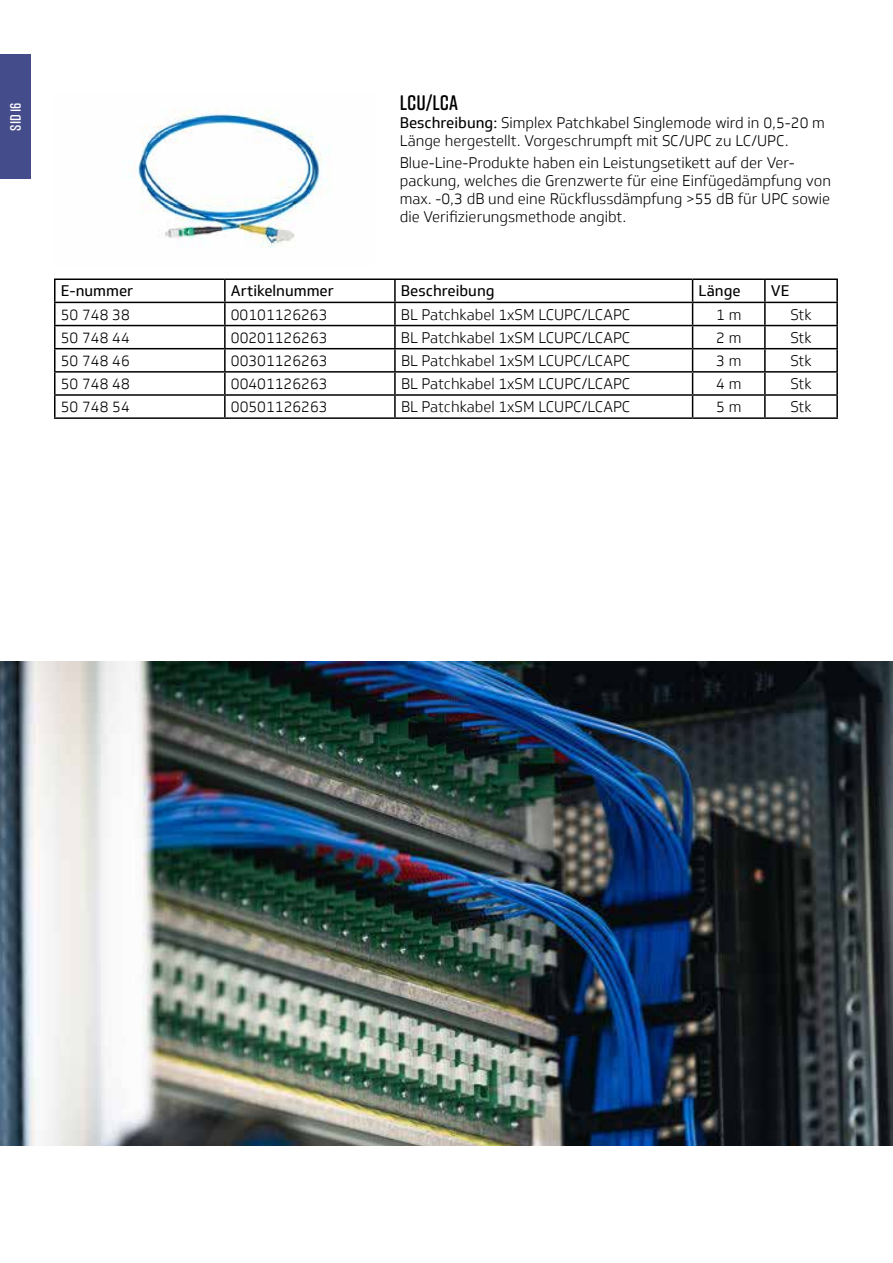
<style>
.page{position:relative;width:893px;height:1263px;background:#fff}
.page>*{position:absolute;margin:0;border:0;box-sizing:border-box;transform-origin:0 0}
.t1{font:600 21px "Rift Soft";color:#000}
.t2{font:300 15px/18px "Soleto";color:#000}
.t3{font:15px "Soleto";color:#000}
.t4{font:600 15px "Rift Soft";color:#fff}
.s1{font-weight:400}
</style>
<div class="page">
<div style="left:0;top:54px;width:30px;height:125px;background:#454c8c"></div>
<img style="left:135px;top:109px;width:195px;height:139px">
<hr style="left:54px;top:278px;width:171px;height:2px;background:#000">
<hr style="left:54px;top:280px;width:2px;height:22px;background:#000">
<hr style="left:225px;top:278px;width:170px;height:2px;background:#000">
<hr style="left:224px;top:280px;width:2px;height:22px;background:#000">
<hr style="left:395px;top:278px;width:298px;height:2px;background:#000">
<hr style="left:394px;top:280px;width:2px;height:22px;background:#000">
<hr style="left:693px;top:278px;width:72px;height:2px;background:#000">
<hr style="left:765px;top:278px;width:73px;height:2px;background:#000">
<hr style="left:764px;top:280px;width:2px;height:22px;background:#000">
<hr style="left:836px;top:280px;width:2px;height:22px;background:#000">
<hr style="left:54px;top:302px;width:171px;height:1px;background:#000">
<hr style="left:54px;top:303px;width:2px;height:22px;background:#000">
<hr style="left:225px;top:302px;width:170px;height:1px;background:#000">
<hr style="left:224px;top:303px;width:2px;height:22px;background:#000">
<hr style="left:395px;top:302px;width:298px;height:1px;background:#000">
<hr style="left:394px;top:303px;width:2px;height:22px;background:#000">
<hr style="left:693px;top:302px;width:72px;height:1px;background:#000">
<hr style="left:765px;top:302px;width:73px;height:1px;background:#000">
<hr style="left:764px;top:303px;width:2px;height:22px;background:#000">
<hr style="left:836px;top:303px;width:2px;height:22px;background:#000">
<hr style="left:54px;top:325px;width:171px;height:1px;background:#000">
<hr style="left:54px;top:326px;width:2px;height:22px;background:#000">
<hr style="left:225px;top:325px;width:170px;height:1px;background:#000">
<hr style="left:224px;top:326px;width:2px;height:22px;background:#000">
<hr style="left:395px;top:325px;width:298px;height:1px;background:#000">
<hr style="left:394px;top:326px;width:2px;height:22px;background:#000">
<hr style="left:693px;top:325px;width:72px;height:1px;background:#000">
<hr style="left:765px;top:325px;width:73px;height:1px;background:#000">
<hr style="left:764px;top:326px;width:2px;height:22px;background:#000">
<hr style="left:836px;top:326px;width:2px;height:22px;background:#000">
<hr style="left:54px;top:348px;width:171px;height:1px;background:#000">
<hr style="left:54px;top:349px;width:2px;height:22px;background:#000">
<hr style="left:225px;top:348px;width:170px;height:1px;background:#000">
<hr style="left:224px;top:349px;width:2px;height:22px;background:#000">
<hr style="left:395px;top:348px;width:298px;height:1px;background:#000">
<hr style="left:394px;top:349px;width:2px;height:22px;background:#000">
<hr style="left:693px;top:348px;width:72px;height:1px;background:#000">
<hr style="left:765px;top:348px;width:73px;height:1px;background:#000">
<hr style="left:764px;top:349px;width:2px;height:22px;background:#000">
<hr style="left:836px;top:349px;width:2px;height:22px;background:#000">
<hr style="left:54px;top:371px;width:171px;height:2px;background:#000">
<hr style="left:54px;top:373px;width:2px;height:21px;background:#000">
<hr style="left:225px;top:371px;width:170px;height:2px;background:#000">
<hr style="left:224px;top:373px;width:2px;height:21px;background:#000">
<hr style="left:395px;top:371px;width:298px;height:2px;background:#000">
<hr style="left:394px;top:373px;width:2px;height:21px;background:#000">
<hr style="left:693px;top:371px;width:72px;height:2px;background:#000">
<hr style="left:765px;top:371px;width:73px;height:2px;background:#000">
<hr style="left:764px;top:373px;width:2px;height:21px;background:#000">
<hr style="left:836px;top:373px;width:2px;height:21px;background:#000">
<hr style="left:54px;top:394px;width:171px;height:2px;background:#000">
<hr style="left:54px;top:396px;width:2px;height:21px;background:#000">
<hr style="left:225px;top:394px;width:170px;height:2px;background:#000">
<hr style="left:224px;top:396px;width:2px;height:21px;background:#000">
<hr style="left:395px;top:394px;width:298px;height:2px;background:#000">
<hr style="left:394px;top:396px;width:2px;height:21px;background:#000">
<hr style="left:693px;top:394px;width:72px;height:2px;background:#000">
<svg style="left:692px;top:280px;width:1px;height:137px"></svg>
<hr style="left:765px;top:394px;width:73px;height:2px;background:#000">
<hr style="left:764px;top:396px;width:2px;height:21px;background:#000">
<hr style="left:836px;top:396px;width:2px;height:21px;background:#000">
<hr style="left:54px;top:417px;width:171px;height:2px;background:#000">
<hr style="left:225px;top:417px;width:170px;height:2px;background:#000">
<hr style="left:395px;top:417px;width:298px;height:2px;background:#000">
<hr style="left:693px;top:417px;width:72px;height:2px;background:#000">
<hr style="left:765px;top:417px;width:73px;height:2px;background:#000">
<img style="left:0;top:661px;width:893px;height:484px">
<p class="t4" style="left:5px;top:131px;width:30px;rotate:-90deg">sid 16</p>
<h1 class="t1" style="left:400px;top:88px;width:60px">LCU/LCA</h1>
<p class="t2" style="left:400px;top:114px;width:427px"><span class="s1">Beschreibung:</span> Simplex Patchkabel Singlemode wird in 0,5-20 m<br>Länge hergestellt. Vorgeschrumpft mit SC/UPC zu LC/UPC.</p>
<p class="t2" style="left:400px;top:154px;width:433px">Blue-Line-Produkte haben ein Leistungsetikett auf der Ver&shy;packung, welches die Grenzwerte für eine Einfügedämpfung von max. -0,3 dB und eine Rückflussdämpfung &gt;55 dB für UPC sowie die Verifizierungsmethode angibt.</p>
<p class="t3" style="left:61px;top:282px;width:74px">E-nummer</p>
<p class="t3" style="left:231px;top:282px;width:105px">Artikelnummer</p>
<p class="t3" style="left:401px;top:282px;width:95px">Beschreibung</p>
<p class="t3" style="left:699px;top:282px;width:44px">Länge</p>
<p class="t3" style="left:771px;top:282px;width:20px">VE</p>
<p class="t2" style="left:61px;top:305px;width:71px">50 748 38</p>
<p class="t2" style="left:231px;top:305px;width:98px">00101126263</p>
<p class="t2" style="left:401px;top:305px;width:231px">BL Patchkabel 1xSM LCUPC/LCAPC</p>
<p class="t2" style="left:716px;top:305px;width:27px">1 m</p>
<p class="t2" style="left:790px;top:305px;width:23px">Stk</p>
<p class="t2" style="left:61px;top:329px;width:71px">50 748 44</p>
<p class="t2" style="left:231px;top:329px;width:98px">00201126263</p>
<p class="t2" style="left:401px;top:329px;width:231px">BL Patchkabel 1xSM LCUPC/LCAPC</p>
<p class="t2" style="left:716px;top:329px;width:27px">2 m</p>
<p class="t2" style="left:790px;top:329px;width:23px">Stk</p>
<p class="t2" style="left:61px;top:352px;width:71px">50 748 46</p>
<p class="t2" style="left:231px;top:352px;width:98px">00301126263</p>
<p class="t2" style="left:401px;top:352px;width:231px">BL Patchkabel 1xSM LCUPC/LCAPC</p>
<p class="t2" style="left:716px;top:352px;width:27px">3 m</p>
<p class="t2" style="left:790px;top:352px;width:23px">Stk</p>
<p class="t2" style="left:61px;top:375px;width:71px">50 748 48</p>
<p class="t2" style="left:231px;top:375px;width:98px">00401126263</p>
<p class="t2" style="left:401px;top:375px;width:231px">BL Patchkabel 1xSM LCUPC/LCAPC</p>
<p class="t2" style="left:716px;top:375px;width:27px">4 m</p>
<p class="t2" style="left:790px;top:375px;width:23px">Stk</p>
<p class="t2" style="left:61px;top:398px;width:71px">50 748 54</p>
<p class="t2" style="left:231px;top:398px;width:98px">00501126263</p>
<p class="t2" style="left:401px;top:398px;width:231px">BL Patchkabel 1xSM LCUPC/LCAPC</p>
<p class="t2" style="left:716px;top:398px;width:27px">5 m</p>
<p class="t2" style="left:790px;top:398px;width:23px">Stk</p>
</div>
